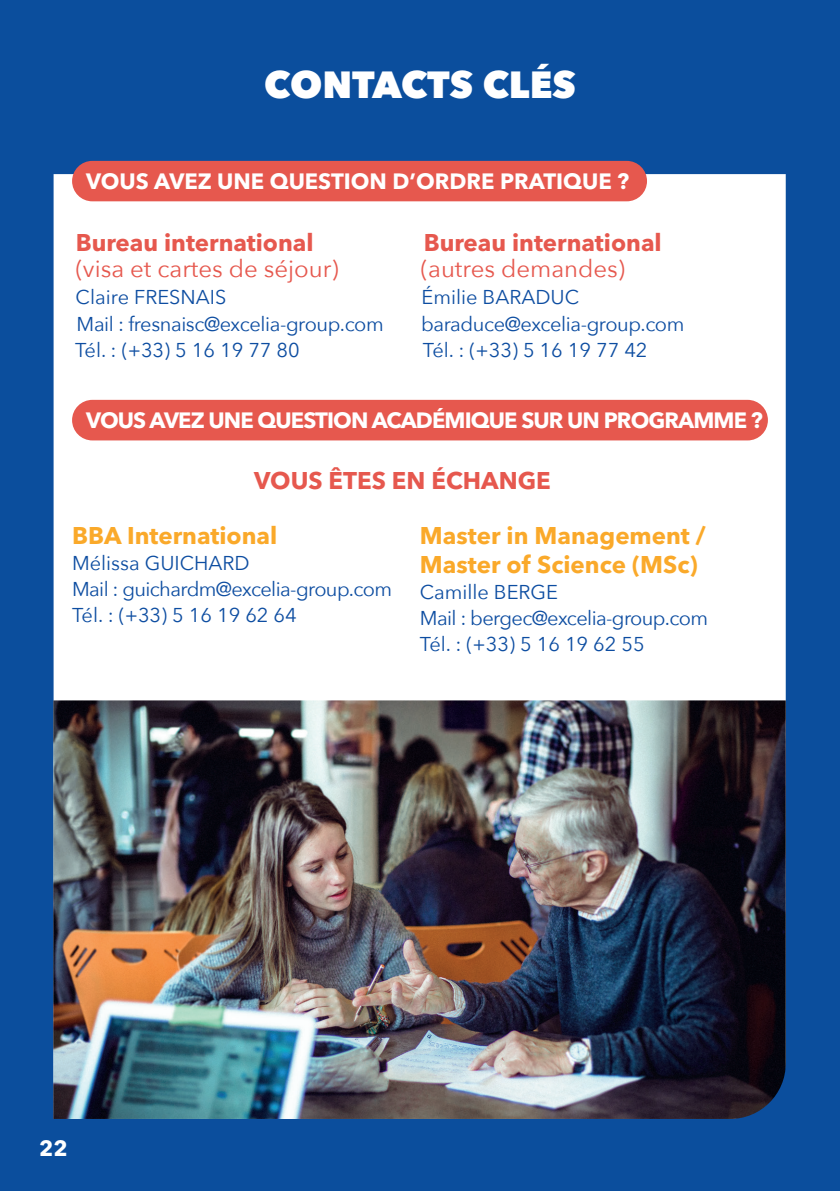
<style>
.page{position:relative;width:840px;height:1191px;background:#fff}
.page>*{position:absolute;margin:0;border:0;box-sizing:border-box;transform-origin:0 0}
.t1{font:800 37.8px "Avenir Next";color:#fff}
.t2{font:700 24px "Avenir Next LT Pro";color:#e6584e}
.t3{font:700 24px/28.8px "Avenir Next LT Pro";color:#faa92a}
.t4{font:24px "Avenir Next";color:#e6584e}
.t5{font:700 22px "Avenir Next LT Pro";letter-spacing:-.04em;color:#fff}
.t6{font:700 22px "Avenir Next LT Pro";color:#fff}
.t7{font:20px/26px "Avenir Next";letter-spacing:-.02em;color:#0d4da1}
.t8{font:20px "Avenir Next";color:#0d4da1}
</style>
<div class="page">
<div style="left:0;top:0;width:839px;height:1191px;background:#0b4e9d"></div>
<svg style="left:54px;top:174px;width:731px;height:526px"></svg>
<img style="left:53px;top:700px;width:732px;height:419px">
<div style="left:72px;top:161px;width:574px;height:40px;background:#e6584e;border-radius:20px"></div>
<div style="left:72px;top:400px;width:695px;height:40px;background:#e6584e;border-radius:20px"></div>
<h1 class="t1" style="left:264px;top:61px;width:313px">CONTACTS CLÉS</h1>
<p class="t6" style="left:86px;top:168px;width:544px">VOUS AVEZ UNE QUESTION D’ORDRE PRATIQUE ?</p>
<p class="t2" style="left:76px;top:228px;width:239px">Bureau international</p>
<p class="t2" style="left:423px;top:228px;width:239px">Bureau international</p>
<p class="t4" style="left:76px;top:248px;width:264px">(visa et cartes de séjour)</p>
<p class="t4" style="left:420px;top:248px;width:206px">(autres demandes)</p>
<p class="t8" style="left:76px;top:280px;width:152px">Claire FRESNAIS</p>
<p class="t8" style="left:421px;top:280px;width:159px">Émilie BARADUC</p>
<p class="t7" style="left:77px;top:310px;width:308px">Mail : fresnaisc@excelia-group.com</p>
<p class="t7" style="left:421px;top:310px;width:265px">baraduce@excelia-group.com</p>
<p class="t8" style="left:75px;top:333px;width:226px">Tél. : (+33) 5 16 19 77 80</p>
<p class="t8" style="left:422px;top:333px;width:226px">Tél. : (+33) 5 16 19 77 42</p>
<p class="t5" style="left:86px;top:406px;width:678px">VOUS AVEZ UNE QUESTION ACADÉMIQUE SUR UN PROGRAMME ?</p>
<p class="t2" style="left:254px;top:466px;width:298px">VOUS ÊTES EN ÉCHANGE</p>
<p class="t3" style="left:72px;top:520px;width:206px">BBA International</p>
<p class="t7" style="left:72px;top:549px;width:321px">Mélissa GUICHARD<br>Mail : guichardm@excelia-group.com<br>Tél. : (+33) 5 16 19 62 64</p>
<p class="t3" style="left:420px;top:520px;width:287px">Master in Management /<br>Master of Science (MSc)</p>
<p class="t7" style="left:420px;top:577px;width:289px">Camille BERGE<br>Mail : bergec@excelia-group.com<br>Tél. : (+33) 5 16 19 62 55</p>
<p class="t5" style="left:39px;top:1135px;width:30px">22</p>
</div>
